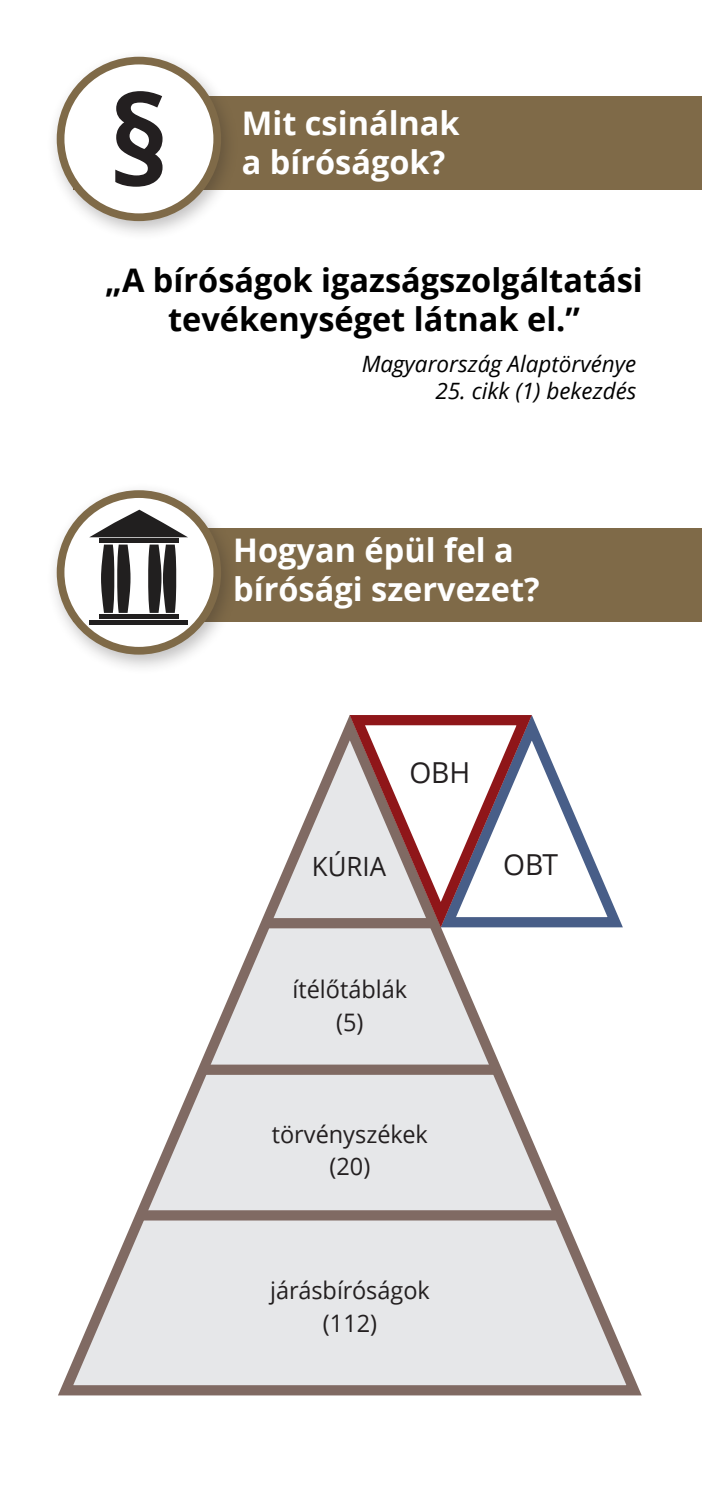
<style>
.page{position:relative;width:702px;height:1489px;background:#fff}
.page>*{position:absolute;margin:0;border:0;box-sizing:border-box;transform-origin:0 0}
.Kérdés{font:700 32.5px/39px "Open Sans";color:#fff}
.t1{font:700 32.5px/39px "Open Sans";color:#000;text-align:center}
.t2{font:29px "Open Sans";color:#231f20}
.t3{font:26.5px "Open Sans";color:#231f20}
.t4{font:24px/32.8px "Open Sans";color:#231f20;text-align:center}
.t5{font:italic 22.5px "Open Sans";color:#000}
</style>
<div class="page">
<div style="left:74px;top:528px;width:628px;height:93px;background:#7f6a48"></div>
<div style="left:46px;top:482px;width:193px;height:193px;background:#231f20;opacity:.28"></div>
<div style="left:61px;top:494px;width:156px;height:156px;background:#fff;border-radius:50%"></div>
<div style="left:57px;top:490px;width:164px;height:164px;border:8px solid #7f6a48;border-radius:50%"></div>
<svg style="left:58px;top:733px;width:584px;height:663px"></svg>
<div style="left:141px;top:1210px;width:419px;height:10px;background:#806a63"></div>
<div style="left:205px;top:1064px;width:291px;height:10px;background:#806a63"></div>
<div style="left:266px;top:918px;width:167px;height:10px;background:#806a63"></div>
<svg style="left:433px;top:733px;width:197px;height:202px"></svg>
<svg style="left:539px;top:732px;width:76px;height:190px"></svg>
<svg style="left:342px;top:715px;width:197px;height:213px"></svg>
<div style="left:74px;top:96px;width:628px;height:94px;background:#7f6a48"></div>
<div style="left:46px;top:49px;width:193px;height:192px;background:#231f20;opacity:.28"></div>
<div style="left:61px;top:61px;width:156px;height:156px;background:#fff;border-radius:50%"></div>
<div style="left:57px;top:57px;width:164px;height:164px;border:8px solid #7f6a48;border-radius:50%"></div>
<svg style="left:115px;top:91px;width:47px;height:96px"></svg>
<svg style="left:101px;top:544px;width:29px;height:69px;background:#4d4b4b"></svg>
<svg style="left:148px;top:544px;width:28px;height:69px;background:#464545"></svg>
<div style="left:99px;top:538px;width:80px;height:5px;background:#211f1f"></div>
<hr style="left:99px;top:614px;width:80px;height:4px;background:#211f1f">
<svg style="left:89px;top:509px;width:99px;height:28px"></svg>
<hr style="left:89px;top:620px;width:99px;height:4px;background:#211f1f">
<p class="Kérdés" style="left:242px;top:103px;width:219px">Mit csinálnak a bíróságok?</p>
<p class="t1" style="left:105px;top:260px;width:539px">„A bíróságok igazságszolgáltatási tevékenységet látnak el.”</p>
<p class="t5" style="left:362px;top:349px;width:276px">Magyarország Alaptörvénye</p>
<p class="t5" style="left:435px;top:376px;width:202px">25. cikk (1) bekezdés</p>
<p class="Kérdés" style="left:233px;top:530px;width:308px">Hogyan épül fel a bírósági szervezet?</p>
<p class="t2" style="left:409px;top:753px;width:63px">OBH</p>
<p class="t3" style="left:312px;top:848px;width:76px">KÚRIA</p>
<p class="t2" style="left:503px;top:844px;width:56px">OBT</p>
<p class="t4" style="left:292px;top:972px;width:116px">ítélőtáblák (5)</p>
<p class="t4" style="left:272px;top:1116px;width:158px">törvényszékek (20)</p>
<p class="t4" style="left:270px;top:1273px;width:161px">járásbíróságok (112)</p>
</div>
